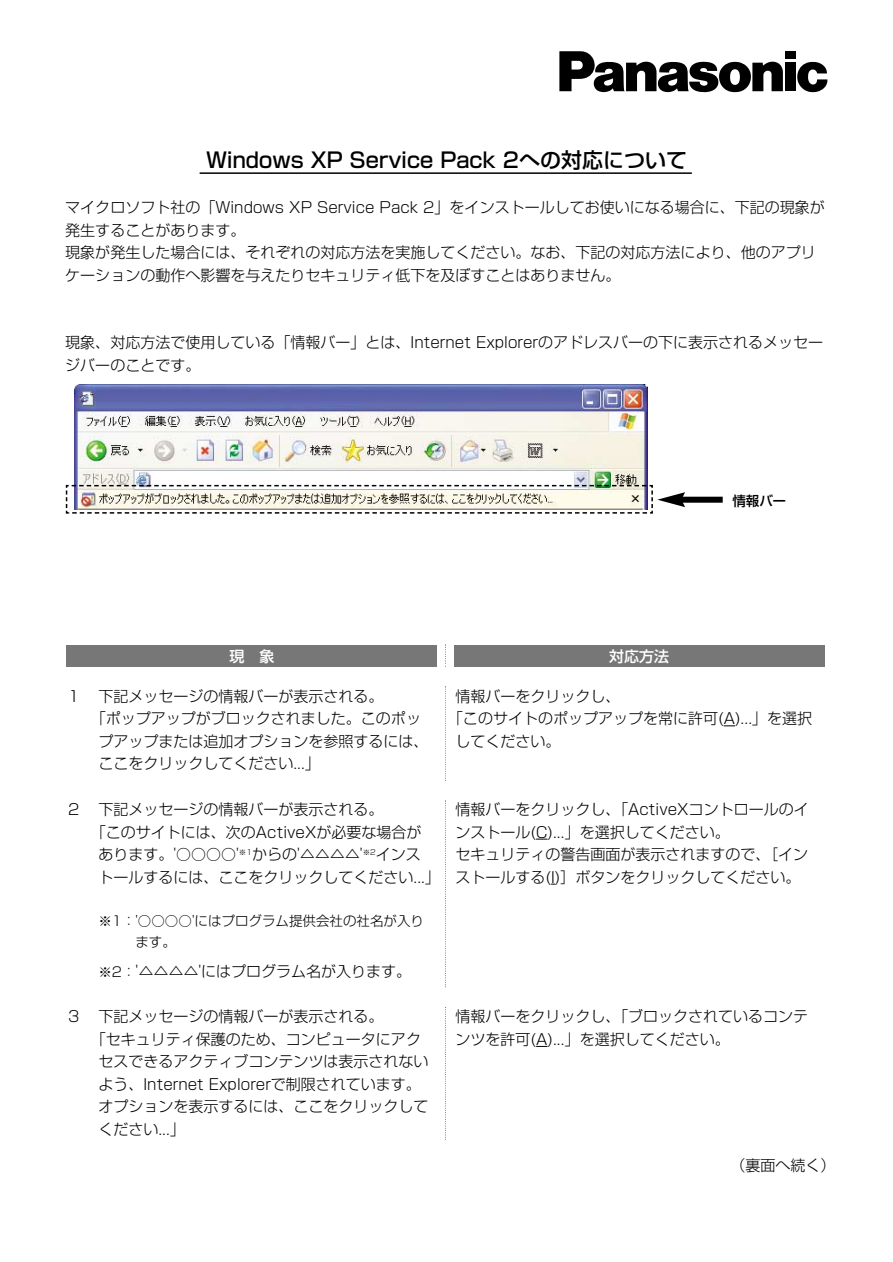
<style>
.page{position:relative;width:893px;height:1262px;background:#fff}
.page>*{position:absolute;margin:0;border:0;box-sizing:border-box;transform-origin:0 0}
.t1{font:500 21px "Shin Go";color:#000}
.t2{font:300 15px/22.5px "Shin Go";color:#000}
.t3{font:500 15px "Shin Go";color:#fff}
.t4{font:300 13.5px/20.2px "Shin Go";color:#000}
.t5{font:500 13.5px "Shin Go";color:#000}
.s1{font-size:13.5px}
</style>
<div class="page">
<svg style="left:559px;top:51px;width:223px;height:41px"></svg>
<div style="left:785px;top:63px;width:10px;height:28px;background:#000"></div>
<div style="left:785px;top:51px;width:10px;height:8px;background:#000"></div>
<svg style="left:797px;top:62px;width:30px;height:30px"></svg>
<svg style="left:445px;top:1006px;width:1px;height:133px"></svg>
<svg style="left:445px;top:800px;width:1px;height:187px"></svg>
<svg style="left:723px;top:725px;width:12px;height:1px"></svg>
<svg style="left:445px;top:686px;width:1px;height:95px"></svg>
<div style="left:454px;top:645px;width:370px;height:22px;background:#777"></div>
<svg style="left:445px;top:644px;width:1px;height:23px"></svg>
<div style="left:67px;top:645px;width:370px;height:22px;background:#777"></div>
<hr style="left:200px;top:172px;width:492px;height:2px;background:#000">
<img style="left:74px;top:385px;width:573px;height:99px">
<div style="left:680px;top:496px;width:42px;height:6px;background:#000"></div>
<svg style="left:65px;top:484px;width:620px;height:30px"></svg>
<h1 class="t1" style="left:206px;top:152px;width:482px">Windows XP Service Pack 2への対応について</h1>
<p class="t2" style="left:65px;top:198px;width:761px">マイクロソフト社の「Windows XP Service Pack 2」をインストールしてお使いになる場合に、下記の現象が発生することがあります。<br>現象が発生した場合には、それぞれの対応方法を実施してください。なお、下記の対応方法により、他のアプリケーションの動作へ影響を与えたりセキュリティ低下を及ぼすことはありません。</p>
<p class="t2" style="left:65px;top:333px;width:759px">現象、対応方法で使用している「情報バー」とは、Internet Explorerのアドレスバーの下に表示されるメッセージバーのことです。</p>
<p class="t3" style="left:229px;top:650px;width:46px">現　象</p>
<p class="t3" style="left:609px;top:650px;width:61px">対応方法</p>
<p class="t5" style="left:732px;top:495px;width:55px">情報バー</p>
<p class="t2" style="left:68px;top:687px;width:316px">1 下記メッセージの情報バーが表示される。</p>
<p class="t2" style="left:91px;top:709px;width:332px">「ポップアップがブロックされました。このポッ</p>
<p class="t2" style="left:98px;top:732px;width:332px">プアップまたは追加オプションを参照するには、</p>
<p class="t2" style="left:98px;top:754px;width:223px">ここをクリックしてください...」</p>
<p class="t2" style="left:68px;top:800px;width:316px">2 下記メッセージの情報バーが表示される。</p>
<p class="t2" style="left:91px;top:822px;width:332px">「このサイトには、次のActiveXが必要な場合が</p>
<p class="t2" style="left:98px;top:845px;width:324px">あります。'○○○○'<sup>※1</sup>からの'△△△△'<sup>※2</sup>インス</p>
<p class="t2" style="left:98px;top:867px;width:343px">トールするには、ここをクリックしてください...」</p>
<p class="t4" style="left:135px;top:913px;width:290px;text-indent:-37px">※1：'○○○○'にはプログラム提供会社の社名が入ります。</p>
<p class="t2" style="left:98px;top:961px;width:314px"><span class="s1">※2：</span>'△△△△'にはプログラム名が入ります。</p>
<p class="t2" style="left:68px;top:1007px;width:316px">3 下記メッセージの情報バーが表示される。</p>
<p class="t2" style="left:91px;top:1030px;width:332px">「セキュリティ保護のため、コンピュータにアク</p>
<p class="t2" style="left:98px;top:1052px;width:332px">セスできるアクティブコンテンツは表示されない</p>
<p class="t2" style="left:98px;top:1075px;width:324px">よう、Internet Explorerで制限されています。</p>
<p class="t2" style="left:98px;top:1097px;width:332px">オプションを表示するには、ここをクリックして</p>
<p class="t2" style="left:98px;top:1120px;width:88px">ください...」</p>
<p class="t2" style="left:455px;top:687px;width:166px">情報バーをクリックし、</p>
<p class="t2" style="left:448px;top:709px;width:366px">「このサイトのポップアップを常に許可(A)...」を選択</p>
<p class="t2" style="left:455px;top:732px;width:106px">してください。</p>
<p class="t2" style="left:455px;top:800px;width:355px">情報バーをクリックし、「ActiveXコントロールのインストール(C)...」を選択してください。<br>セキュリティの警告画面が表示されますので、［インストールする(I)］ボタンをクリックしてください。</p>
<p class="t2" style="left:455px;top:1007px;width:354px">情報バーをクリックし、「ブロックされているコンテンツを許可(A)...」を選択してください。</p>
<p class="t2" style="left:730px;top:1155px;width:106px">（裏面へ続く）</p>
</div>
